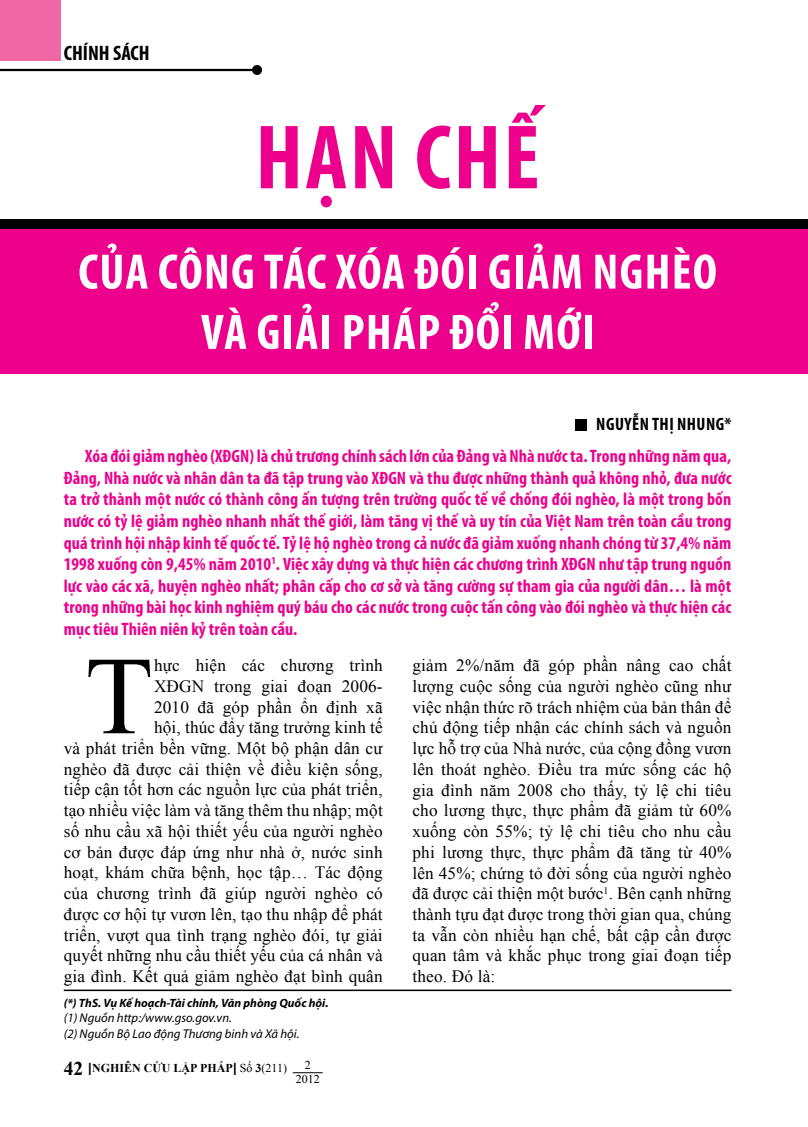
<style>
.page{position:relative;width:808px;height:1127px;background:#fff}
.page>*{position:absolute;margin:0;border:0;box-sizing:border-box;transform-origin:0 0}
.t1{font:111px "Times New Roman";color:#000}
.t2{font:700 condensed 92.25px "Myriad Pro";color:#ec008c}
.t3{font:700 condensed 50.25px "Myriad Pro";color:#fff}
.t4{font:700 condensed 21px "Myriad Pro";color:#000}
.t5{font:700 condensed 18px/21.6px "Myriad Pro";letter-spacing:.005em;color:#ec008c;text-align:justify}
.t6{font:700 condensed 18px "Myriad Pro";color:#000}
.t7{font:17.25px/20.7px "Times New Roman";letter-spacing:.01em;color:#000;text-align:right}
.t8{font:italic 12.75px/15.3px "Myriad Pro";color:#000}
.t9{font:italic 700 12px "Myriad Pro";color:#000}
.t10{font:700 12px "Times New Roman";color:#000}
.t11{font:12px/14.4px "Times New Roman";color:#000;text-align:center}
.s1{font-size:19.5px}
.s2{font-family:"Myriad Pro";font-weight:400;font-size:18px}
.s3{font-weight:400}
</style>
<div class="page">
<hr style="left:293px;top:1072px;width:30px;height:1px;background:#000">
<div style="left:0;top:0;width:60px;height:60px;background:#f067a6"></div>
<hr style="left:0;top:69px;width:257px;height:2px;background:#000">
<div style="left:252px;top:65px;width:10px;height:10px;background:#000;border-radius:50%"></div>
<hr style="left:64px;top:989px;width:667px;height:2px;background:#000">
<div style="left:575px;top:419px;width:12px;height:11px;background:#000"></div>
<div style="left:0;top:219px;width:808px;height:145px;background:#000"></div>
<div style="left:0;top:230px;width:808px;height:144px;background:#ec008c"></div>
<p class="t4" style="left:64px;top:40px;width:87px">CHÍNH SÁCH</p>
<h2 class="t2" style="left:255px;top:100px;width:204px">Hạn chế</h2>
<h3 class="t3" style="left:78px;top:240px;width:105px">của công</h3>
<h3 class="t3" style="left:264px;top:240px;width:249px">tácxóađóigiảm</h3>
<h3 class="t3" style="left:592px;top:240px;width:124px">nghèo</h3>
<h3 class="t3" style="left:201px;top:301px;width:75px">và giải</h3>
<h3 class="t3" style="left:342px;top:301px;width:25px">pháp</h3>
<h3 class="t3" style="left:450px;top:301px;width:97px">đổi mới</h3>
<p class="t6" style="left:596px;top:413px;width:101px">Nguyễn Thị Nhung</p>
<p class="t6" style="left:724px;top:413px;width:8px">*</p>
<p class="t5" style="left:64px;top:445px;width:669px;text-indent:21px">Xóa đói giảm nghèo (XĐGN) là chủ trương chính sách lớn của Đảng và Nhà nước ta. Trong những năm qua, Đảng, Nhà nước và nhân dân ta đã tập trung vào XĐGN và thu được những thành quả không nhỏ, đưa nước ta trở thành một nước có thành công ấn tượng trên trường quốc tế về chống đói nghèo, là một trong bốn nước có tỷ lệ giảm nghèo nhanh nhất thế giới, làm tăng vị thế và uy tín của Việt Nam trên toàn cầu trong quá trình hội nhập kinh tế quốc tế. Tỷ lệ hộ nghèo trong cả nước đã giảm xuống nhanh chóng từ 37,4% năm 1998 xuống còn 9,45% năm 2010<sup>1</sup>. Việc xây dựng và thực hiện các chương trình XĐGN như tập trung nguồn lực vào các xã, huyện nghèo nhất; phân cấp cho cơ sở và tăng cường sự tham gia của người dân… là một trong những bài học kinh nghiệm quý báu cho các nước trong cuộc tấn công vào đói nghèo và thực hiện các mục tiêu Thiên niên kỷ trên toàn cầu.</p>
<p class="t7" style="left:64px;top:655px;width:320px">hực hiện các chương trình<br>XĐGN trong giai đoạn 2006-<br>2010 đã góp phần ổn định xã<br>hội, thúc đẩy tăng trưởng kinh tế<br>và phát triển bền vững. Một bộ phận dân cư nghèo đã được cải thiện về điều kiện sống, tiếp cận tốt hơn các nguồn lực của phát triển, tạo nhiều việc làm và tăng thêm thu nhập; một số nhu cầu xã hội thiết yếu của người nghèo cơ bản được đáp ứng như nhà ở, nước sinh hoạt, khám chữa bệnh, học tập… Tác động của chương trình đã giúp người nghèo có được cơ hội tự vươn lên, tạo thu nhập để phát triển, vượt qua tình trạng nghèo đói, tự giải quyết những nhu cầu thiết yếu của cá nhân và gia đình. Kết quả giảm nghèo đạt bình quân</p>
<p class="t7" style="left:412px;top:655px;width:320px;text-align:justify">giảm 2%/năm đã góp phần nâng cao chất lượng cuộc sống của người nghèo cũng như việc nhận thức rõ trách nhiệm của bản thân để chủ động tiếp nhận các chính sách và nguồn lực hỗ trợ của Nhà nước, của cộng đồng vươn lên thoát nghèo. Điều tra mức sống các hộ gia đình năm 2008 cho thấy, tỷ lệ chi tiêu cho lương thực, thực phẩm đã giảm từ 60% xuống còn 55%; tỷ lệ chi tiêu cho nhu cầu phi lương thực, thực phẩm đã tăng từ 40% lên 45%; chứng tỏ đời sống của người nghèo đã được cải thiện một bước<sup>1</sup>. Bên cạnh những thành tựu đạt được trong thời gian qua, chúng ta vẫn còn nhiều hạn chế, bất cập cần được quan tâm và khắc phục trong giai đoạn tiếp theo. Đó là:</p>
<h1 class="t1" style="left:85px;top:621px;width:69px">T</h1>
<p class="t9" style="left:64px;top:995px;width:266px">(*) ThS. Vụ Kế hoạch-Tài chính, Văn phòng Quốc hội.</p>
<p class="t8" style="left:64px;top:1010px;width:237px">(1) Nguồn http:/www.gso.gov.vn.<br>(2) Nguồn Bộ Lao động Thương binh và Xã hội.</p>
<p class="t10" style="left:64px;top:1060px;width:225px"><span class="s1">42</span> <span class="s2">I</span>NGHIÊN CỨU LẬP PHÁP<span class="s2">I</span> <span class="s3">Số</span> 3<span class="s3">(211)</span></p>
<p class="t11" style="left:296px;top:1057px;width:25px">2<br>2012</p>
</div>
